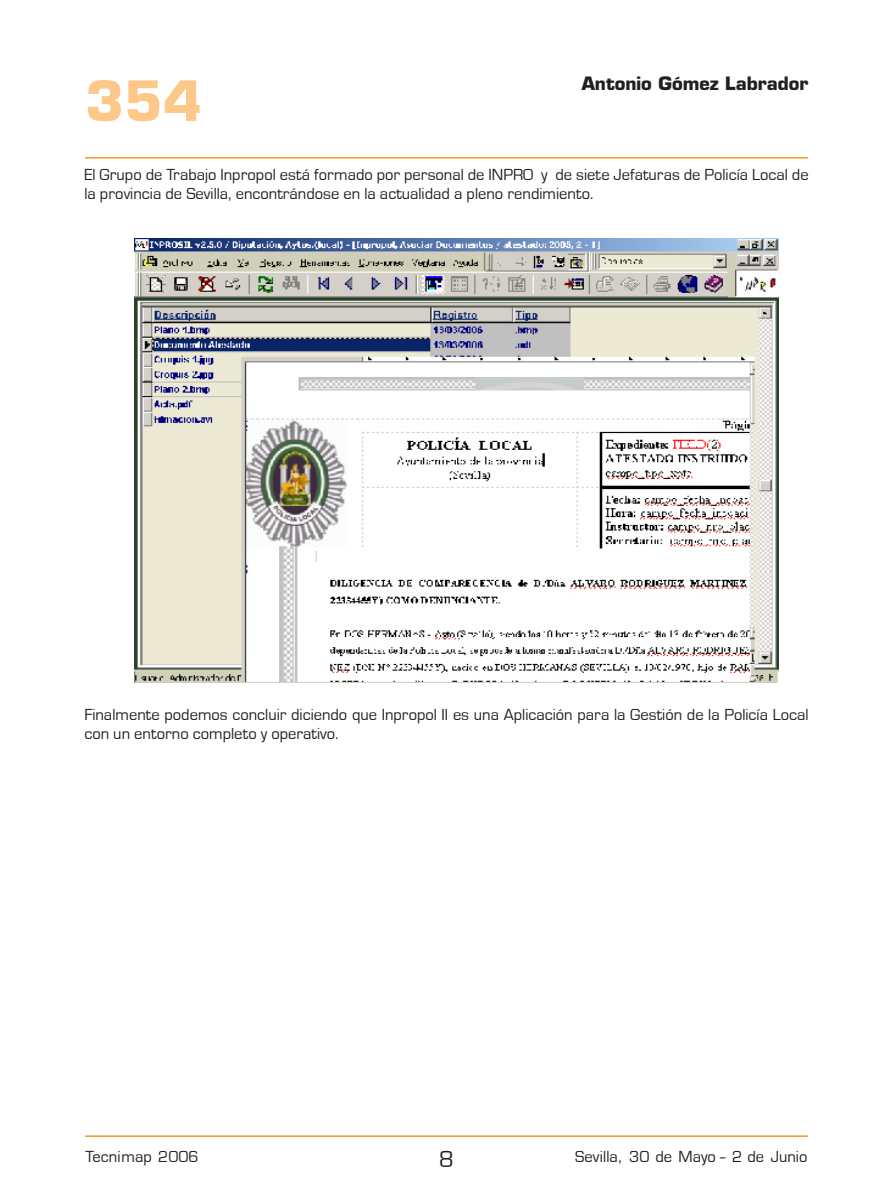
<style>
.page{position:relative;width:893px;height:1200px;background:#fff}
.page>*{position:absolute;margin:0;border:0;box-sizing:border-box;transform-origin:0 0}
.t1{font:700 54px "Eurostile";color:#fdc889}
.t2{font:700 18px "Eurostile";color:#231f20}
.t3{font:16.5px/18.6px "Eurostile T";color:#231f20}
.t4{font:16.5px "Eurostile";color:#231f20}
</style>
<div class="page">
<hr style="left:85px;top:1135px;width:723px;height:1px;background:#f7971d">
<hr style="left:85px;top:157px;width:723px;height:1px;background:#f7971d">
<img style="left:134px;top:238px;width:644px;height:444px">
<h1 class="t1" style="left:85px;top:68px;width:118px">354</h1>
<p class="t2" style="left:582px;top:73px;width:228px">Antonio Gómez Labrador</p>
<p class="t3" style="left:84px;top:166px;width:726px">El Grupo de Trabajo Inpropol está formado por personal de INPRO y de siete Jefaturas de Policía Local de la provincia de Sevilla, encontrándose en la actualidad a pleno rendimiento.</p>
<p class="t3" style="left:84px;top:705px;width:726px">Finalmente podemos concluir diciendo que Inpropol II es una Aplicación para la Gestión de la Policía Local con un entorno completo y operativo.</p>
<p class="t4" style="left:85px;top:1146px;width:115px">Tecnimap 2006</p>
<p class="t3" style="left:575px;top:1146px;width:234px">Sevilla, 30 de Mayo - 2 de Junio</p>
</div>
